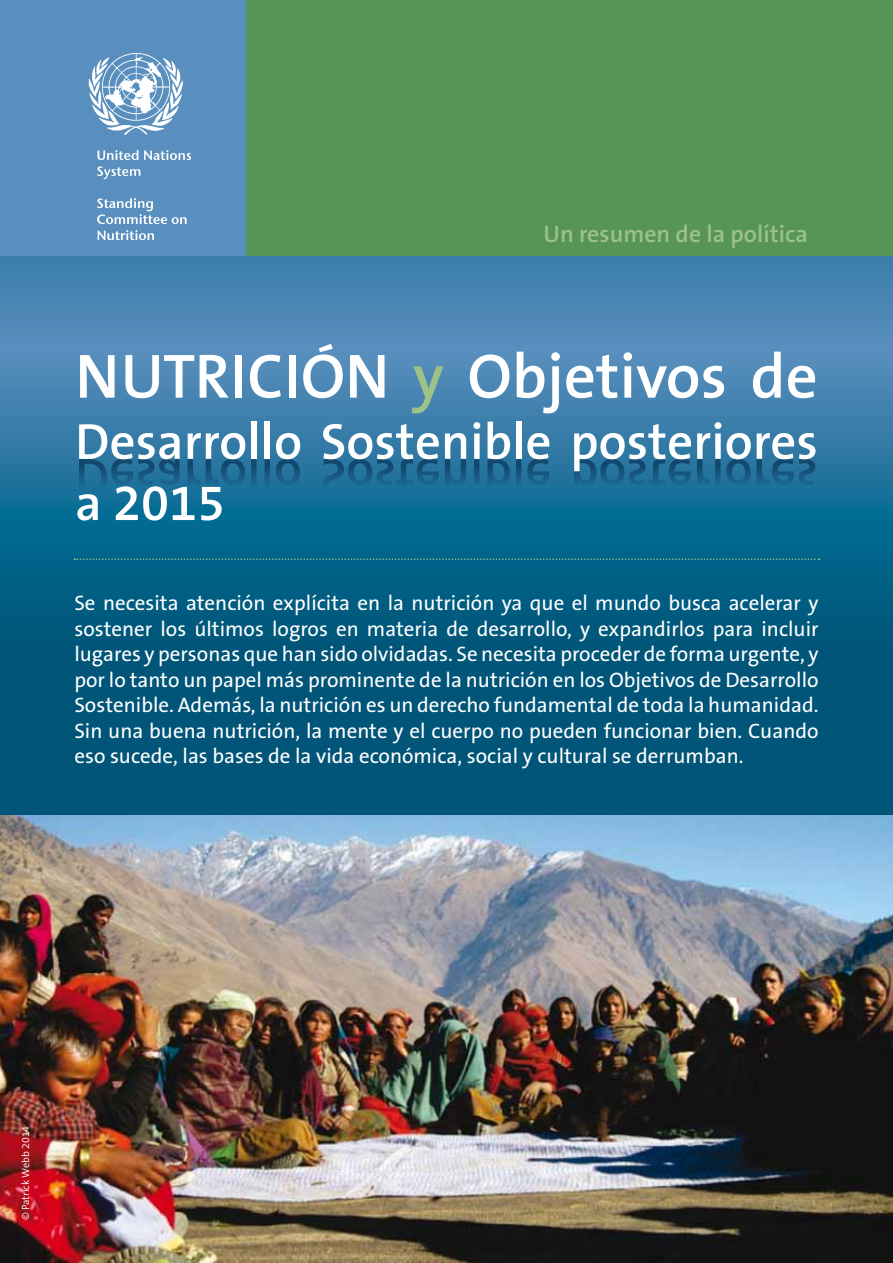
<style>
.page{position:relative;width:893px;height:1263px;background:#fff}
.page>*{position:absolute;margin:0;border:0;box-sizing:border-box;transform-origin:0 0}
.t1{font:600 63px "The Sans B6";color:#fff}
.t2{font:600 51px/61.2px "The Sans B6";color:#fff}
.t3{font:600 24px "The Sans B6";color:#9dc287}
.t4{font:21px/25.5px "The Sans B5 Plain";color:#fff;text-align:justify}
.t5{font:300 10.5px "The Sans B4";color:#fff}
.s1{color:#9dc287}
</style>
<div class="page">
<svg style="left:0;top:255px;width:893px;height:560px;background:#1c6b92"></svg>
<div style="left:0;top:0;width:893px;height:255px;background:#598fbe"></div>
<img style="left:0;top:815px;width:893px;height:448px">
<svg style="left:98px;top:230px;width:56px;height:10px"></svg>
<svg style="left:97px;top:198px;width:90px;height:26px"></svg>
<svg style="left:97px;top:166px;width:43px;height:13px"></svg>
<svg style="left:97px;top:150px;width:94px;height:10px"></svg>
<img style="left:88px;top:53px;width:95px;height:82px">
<div style="left:247px;top:0;width:646px;height:255px;background:#579457"></div>
<svg style="left:74px;top:558px;width:746px;height:2px"></svg>
<svg style="left:79px;top:459px;width:387px;height:37px;background:#1d6993"></svg>
<p class="t3" style="left:543px;top:221px;width:266px">Un resumen de la política</p>
<h1 class="t1" style="left:75px;top:342px;width:744px">NUTRICIÓN <span class="s1">y</span> Objetivos de</h1>
<h2 class="t2" style="left:75px;top:413px;width:744px">Desarrollo Sostenible posteriores a 2015</h2>
<p class="t4" style="left:74px;top:591px;width:746px">Se necesita atención explícita en la nutrición ya que el mundo busca acelerar y sostener los últimos logros en materia de desarrollo, y expandirlos para incluir lugares y personas que han sido olvidadas. Se necesita proceder de forma urgente, y por lo tanto un papel más prominente de la nutrición en los Objetivos de Desarrollo Sostenible. Además, la nutrición es un derecho fundamental de toda la humanidad.<br>Sin una buena nutrición, la mente y el cuerpo no pueden funcionar bien. Cuando eso sucede, las bases de la vida económica, social y cultural se derrumban.</p>
<p class="t5" style="left:20px;top:1220px;width:96px;rotate:-90deg">© Patrick Webb 2014</p>
</div>
